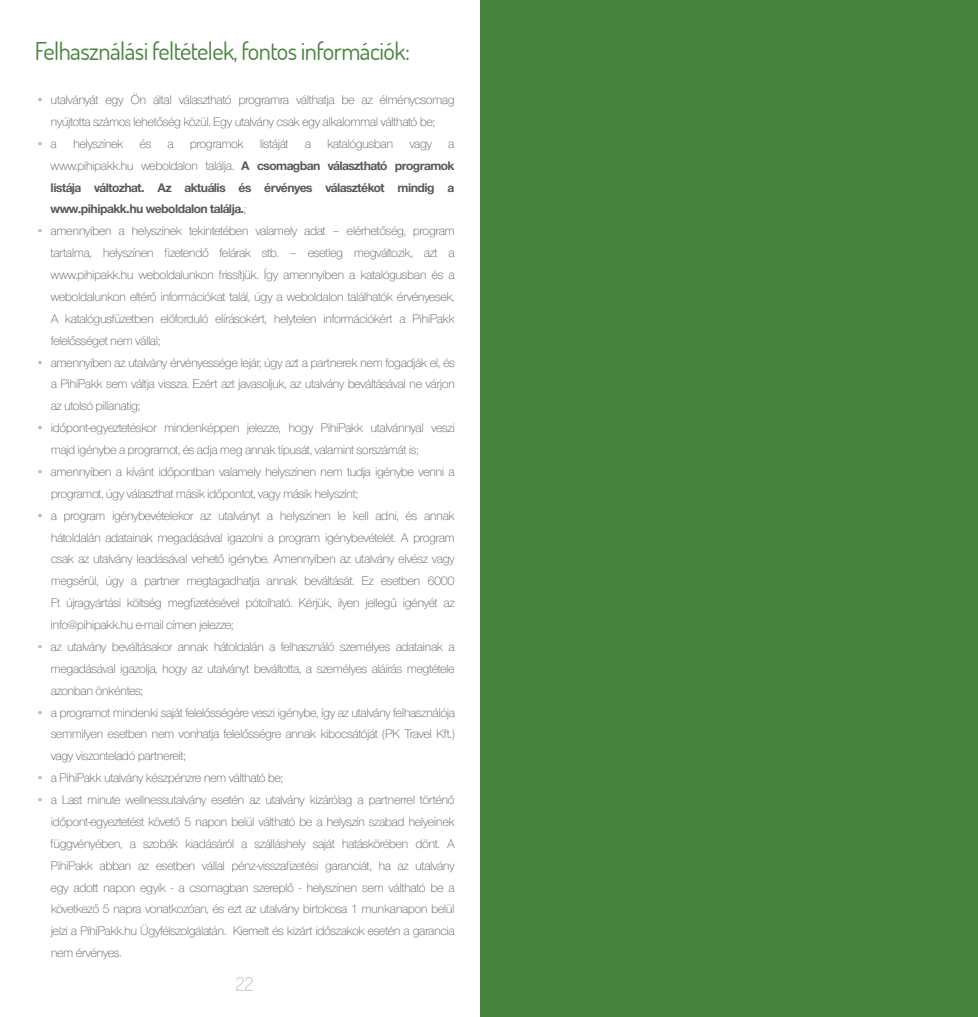
<style>
.page{position:relative;width:978px;height:1017px;background:#fff}
.page>*{position:absolute;margin:0;border:0;box-sizing:border-box;transform-origin:0 0}
.t1{font:24.5px "Dosis";letter-spacing:-.025em;color:#48833d}
.t2{font:19.25px "Dosis";color:#d1d2d4}
.t3{font:300 12.95px/21.9px "Nimbus Sans Novus TOT";letter-spacing:-.04em;color:#57585a;text-align:justify}
.t4{font:700 12.95px/21.9px "Nimbus Sans Novus TOT";letter-spacing:-.04em;color:#57585a}
.s1{color:#bcbdc0}
.s2{font-weight:700}
.s3{font-weight:300}
</style>
<div class="page">
<div style="left:480px;top:0;width:497px;height:1017px;background:#48833d"></div>
<h1 class="t1" style="left:35px;top:35px;width:377px">Felhasználási feltételek, fontos információk:</h1>
<p class="t3" style="left:36px;top:89px;width:420px;text-align:center"><span class="s1">•</span> utalványát egy Ön által választható programra válthatja be az élménycsomag nyújtotta számos lehetőség közül. Egy utalvány csak egy alkalommal váltható be;</p>
<p class="t3" style="left:36px;top:133px;width:420px;text-align:right"><span class="s1">•</span> a helyszínek és a programok listáját a katalógusban vagy a www.pihipakk.hu weboldalon találja. <span class="s2">A csomagban választható programok<br>a</span></p>
<p class="t4" style="left:51px;top:176px;width:197px">ajátsi l<br>www.pihipakk.hu weboldalon találja.<span class="s3">;</span></p>
<p class="t3" style="left:51px;top:220px;width:405px;text-indent:-15px"><span class="s1">•</span> amennyiben a helyszínek tekintetében valamely adat – elérhetőség, program tartalma, helyszínen fizetendő felárak stb. – esetleg megváltozik, azt a www.pihipakk.hu weboldalunkon frissítjük. Így amennyiben a katalógusban és a weboldalunkon eltérő információkat talál, úgy a weboldalon találhatók érvényesek.<br>A katalógusfüzetben előforduló elírásokért, helytelen információkért a PihiPakk felelősséget nem vállal;</p>
<p class="t3" style="left:51px;top:351px;width:405px;text-indent:-15px"><span class="s1">•</span> amennyiben az utalvány érvényessége lejár, úgy azt a partnerek nem fogadják el, és a PihiPakk sem váltja vissza. Ezért azt javasoljuk, az utalvány beváltásával ne várjon az utolsó pillanatig;</p>
<p class="t3" style="left:51px;top:417px;width:405px;text-indent:-15px"><span class="s1">•</span> időpont-egyeztetéskor mindenképpen jelezze, hogy PihiPakk utalvánnyal veszi majd igénybe a programot, és adja meg annak típusát, valamint sorszámát is;</p>
<p class="t3" style="left:51px;top:461px;width:405px;text-indent:-15px"><span class="s1">•</span> amennyiben a kívánt időpontban valamely helyszínen nem tudja igénybe venni a programot, úgy választhat másik időpontot, vagy másik helyszínt;</p>
<p class="t3" style="left:51px;top:505px;width:405px;text-indent:-15px"><span class="s1">•</span> a program igénybevételekor az utalványt a helyszínen le kell adni, és annak hátoldalán adatainak megadásával igazolni a program igénybevételét. A program csak az utalvány leadásával vehető igénybe. Amennyiben az utalvány elvész vagy megsérül, úgy a partner megtagadhatja annak beváltását. Ez esetben 6000<br>Ft újragyártási költség megfizetésével pótolható. Kérjük, ilyen jellegű igényét az info@pihipakk.hu e-mail címen jelezze;</p>
<p class="t3" style="left:51px;top:636px;width:405px;text-indent:-15px"><span class="s1">•</span> az utalvány beváltásakor annak hátoldalán a felhasználó személyes adatainak a megadásával igazolja, hogy az utalványt beváltotta, a személyes aláírás megtétele azonban önkéntes;</p>
<p class="t3" style="left:51px;top:701px;width:406px;text-indent:-15px"><span class="s1">•</span> a programot mindenki saját felelősségére veszi igénybe, így az utalvány felhasználója semmilyen esetben nem vonhatja felelősségre annak kibocsátóját (PK Travel Kft.) vagy viszonteladó partnereit;</p>
<p class="t3" style="left:36px;top:767px;width:249px"><span class="s1">•</span> a PihiPakk utalvány készpénzre nem váltható be;</p>
<p class="t3" style="left:51px;top:789px;width:405px;text-indent:-15px"><span class="s1">•</span> a Last minute wellnessutalvány esetén az utalvány kizárólag a partnerrel történő időpont-egyeztetést követő 5 napon belül váltható be a helyszín szabad helyeinek függvényében, a szobák kiadásáról a szálláshely saját hatáskörében dönt. A PihiPakk abban az esetben vállal pénz-visszafizetési garanciát, ha az utalvány egy adott napon egyik - a csomagban szereplő - helyszínen sem váltható be a következő 5 napra vonatkozóan, és ezt az utalvány birtokosa 1 munkanapon belül jelzi a PihiPakk.hu Ügyfélszolgálatán. Kiemelt és kizárt időszakok esetén a garancia nem érvényes.</p>
<p class="t4" style="left:94px;top:176px;width:52px">. tahzot láv</p>
<p class="t4" style="left:184px;top:176px;width:43px">si láutka</p>
<p class="t4" style="left:238px;top:176px;width:14px">sé</p>
<p class="t4" style="left:264px;top:176px;width:50px">seynévré</p>
<p class="t4" style="left:325px;top:176px;width:61px">tokétzsa l áv</p>
<p class="t4" style="left:157px;top:176px;width:16px">Az</p>
<p class="t4" style="left:397px;top:176px;width:39px">m gidni</p>
<h2 class="t2" style="left:235px;top:971px;width:20px">22</h2>
</div>
